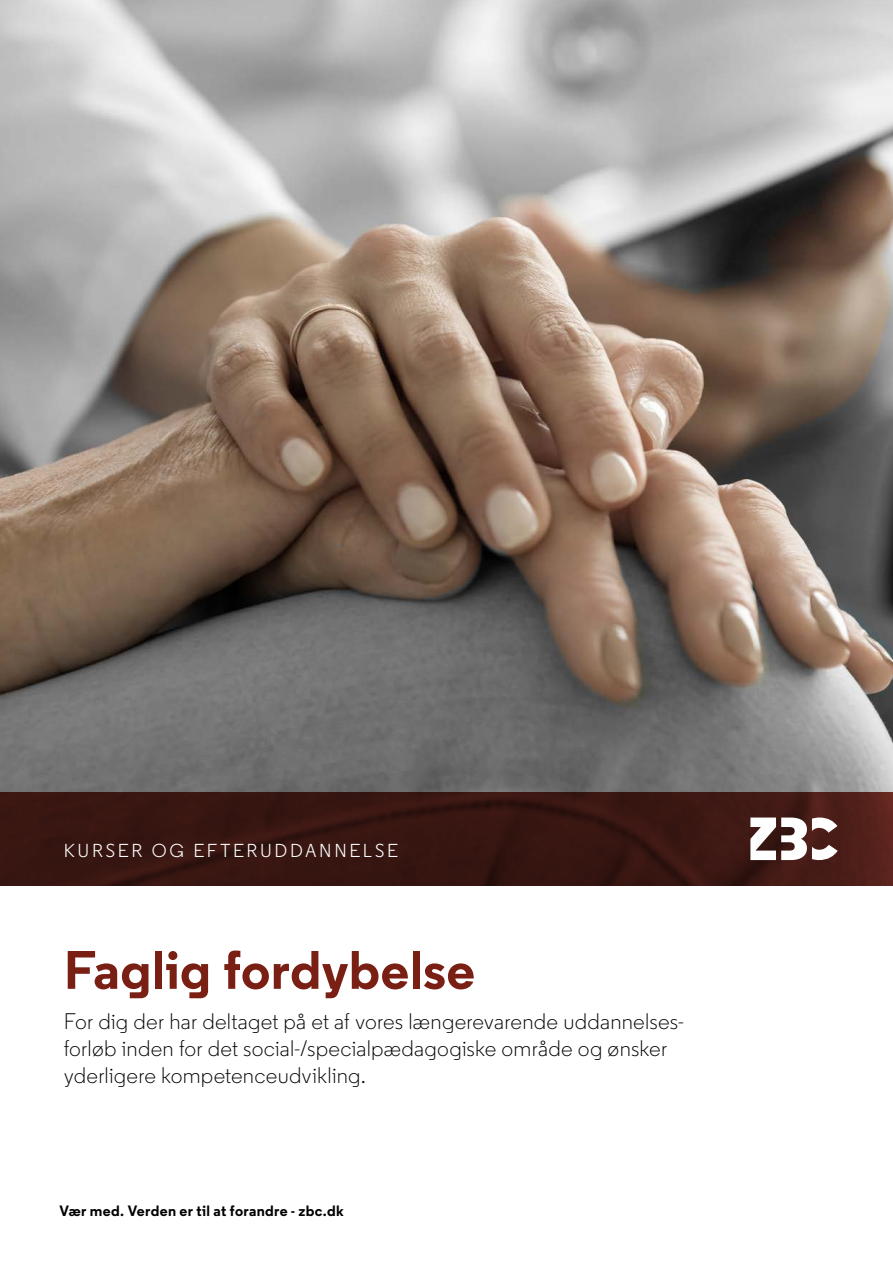
<style>
.page{position:relative;width:893px;height:1263px;background:#fff}
.page>*{position:absolute;margin:0;border:0;box-sizing:border-box;transform-origin:0 0}
.Titel_-_forside_-_H2{font:700 54px "Regular PRO";letter-spacing:.005em;color:#791f14}
.Undertekst_-_forside_15_15_-_P{font:300 22.5px/27px "Regular PRO";letter-spacing:.01em;color:#000}
.Bjælkebudskab_H1{font:18.75px "Regular PRO";letter-spacing:.145em;color:#fff}
.Mellemrubrik{font:700 15px "Regular PRO";letter-spacing:.02em;color:#000}
</style>
<div class="page">
<img style="left:0;top:0;width:893px;height:792px">
<svg style="left:0;top:792px;width:893px;height:93px;background:#391612"></svg>
<svg style="left:750px;top:817px;width:88px;height:43px"></svg>
<h1 class="Bjælkebudskab_H1" style="left:64px;top:839px;width:336px">KURSER OG EFTERUDDANNELSE</h1>
<h2 class="Titel_-_forside_-_H2" style="left:64px;top:935px;width:413px">Faglig fordybelse</h2>
<p class="Undertekst_-_forside_15_15_-_P" style="left:64px;top:1007px;width:622px">For dig der har deltaget på et af vores længerevarende uddannelses&shy;forløb inden for det social-/specialpædagogiske område og ønsker yderligere kompetenceudvikling.</p>
<h3 class="Mellemrubrik" style="left:60px;top:1201px;width:286px">Vær med. Verden er til at forandre - zbc.dk</h3>
</div>
